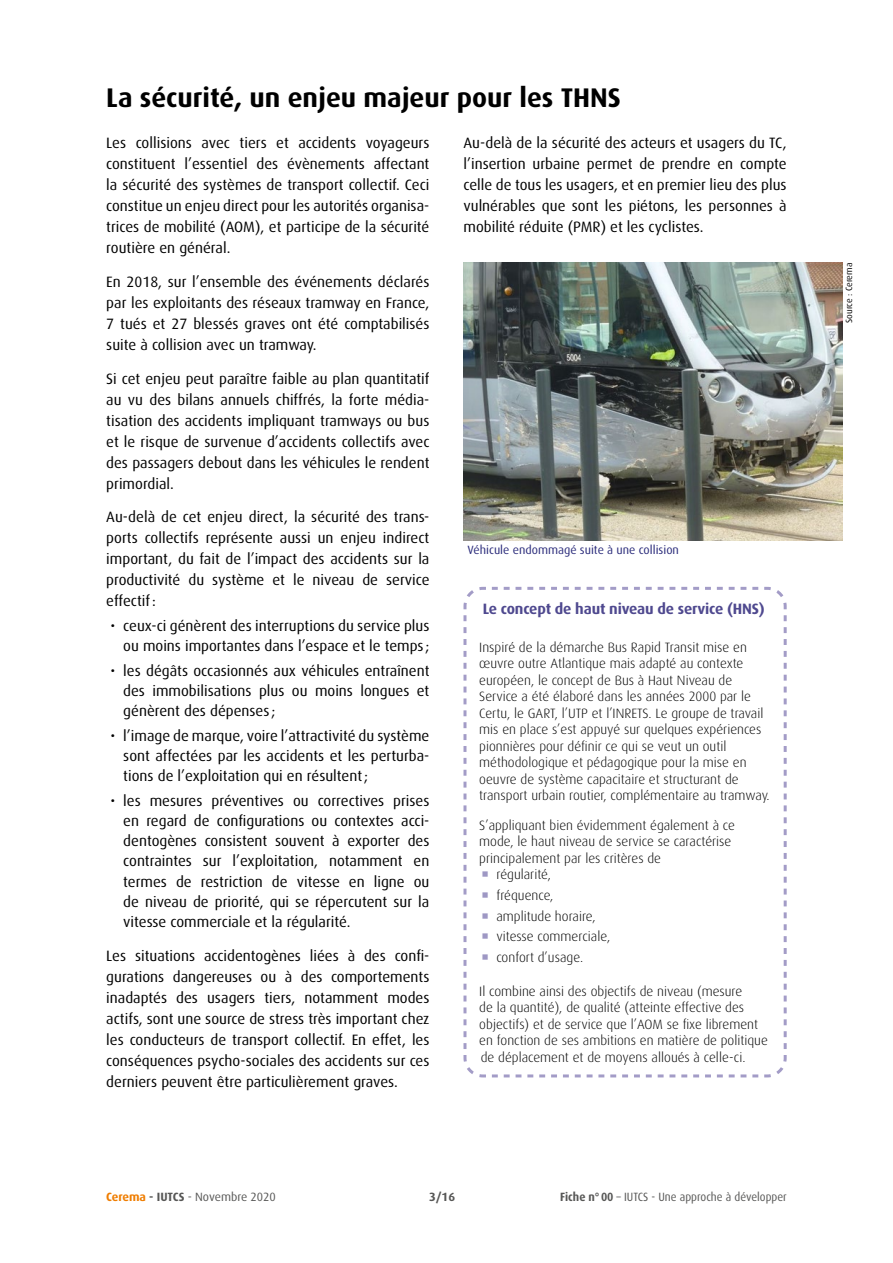
<style>
.page{position:relative;width:893px;height:1263px;background:#fff}
.page>*{position:absolute;margin:0;border:0;box-sizing:border-box;transform-origin:0 0}
.Titre_1{font:700 27px "Dax OT";color:#000}
.corps_de_texte{font:15px/21px "Dax OT";color:#000;text-align:justify}
.encadre_titre{font:700 15px "Dax OT";letter-spacing:-.01em;color:#4f498f}
.encadre_texte{font:300 13.5px/16.5px "Dax OT";color:#000}
.t1{font:12px "Dax OT";color:#575756;scale:.93 1}
.legende{font:12px "Dax OT";color:#2b2c7b}
.t2{font:12px "Dax OT";color:#575756}
.t3{font:700 12px "Dax OT";color:#575756}
.Source{font:9px "Dax OT";color:#000}
.s1{font-weight:700;color:#ef7d00}
.s2{font-weight:700}
</style>
<div class="page">
<svg style="left:463px;top:586px;width:324px;height:492px"></svg>
<img style="left:464px;top:263px;width:378px;height:278px">
<svg style="left:482px;top:871px;width:6px;height:6px"></svg>
<svg style="left:482px;top:892px;width:6px;height:6px"></svg>
<svg style="left:482px;top:913px;width:6px;height:5px"></svg>
<svg style="left:482px;top:934px;width:6px;height:5px"></svg>
<svg style="left:482px;top:954px;width:6px;height:6px"></svg>
<p class="Titre_1" style="left:106px;top:83px;width:516px">La sécurité, un enjeu majeur pour les THNS</p>
<p class="corps_de_texte" style="left:106px;top:132px;width:325px">Les collisions avec tiers et accidents voyageurs constituent l’essentiel des évènements affectant la sécurité des systèmes de transport collectif. Ceci constitue un enjeu direct pour les autorités organisa&shy;trices de mobilité (AOM), et participe de la sécurité routière en général.</p>
<p class="corps_de_texte" style="left:106px;top:271px;width:325px">En 2018, sur l’ensemble des événements déclarés par les exploitants des réseaux tramway en France, 7 tués et 27 blessés graves ont été comptabilisés suite à collision avec un tramway.</p>
<p class="corps_de_texte" style="left:106px;top:368px;width:325px">Si cet enjeu peut paraître faible au plan quantitatif au vu des bilans annuels chiffrés, la forte média&shy;tisation des accidents impliquant tramways ou bus et le risque de survenue d’accidents collectifs avec des passagers debout dans les véhicules le rendent primordial.</p>
<p class="corps_de_texte" style="left:106px;top:507px;width:325px">Au-delà de cet enjeu direct, la sécurité des trans&shy;ports collectifs représente aussi un enjeu indirect important, du fait de l’impact des accidents sur la productivité du système et le niveau de service effectif:</p>
<p class="corps_de_texte" style="left:111px;top:616px;width:320px;line-height:20.2px;text-align:right">• ceux-ci génèrent des interruptions du service plus ou moins importantes dans l’espace et le temps ;</p>
<p class="corps_de_texte" style="left:123px;top:660px;width:308px;line-height:20.2px;text-indent:-13px">• les dégâts occasionnés aux véhicules entraînent des immobilisations plus ou moins longues et génèrent des dépenses ;</p>
<p class="corps_de_texte" style="left:123px;top:725px;width:308px;line-height:20.2px;text-indent:-13px">• l’image de marque, voire l’attractivité du système sont affectées par les accidents et les perturba&shy;tions de l’exploitation qui en résultent;</p>
<p class="corps_de_texte" style="left:123px;top:790px;width:308px;line-height:20.2px;text-indent:-13px">• les mesures préventives ou correctives prises en regard de configurations ou contextes acci&shy;dentogènes consistent souvent à exporter des contraintes sur l’exploitation, notamment en termes de restriction de vitesse en ligne ou de niveau de priorité, qui se répercutent sur la vitesse commerciale et la régularité.</p>
<p class="corps_de_texte" style="left:106px;top:945px;width:325px">Les situations accidentogènes liées à des confi&shy;gurations dangereuses ou à des comportements inadaptés des usagers tiers, notamment modes actifs, sont une source de stress très important chez les conducteurs de transport collectif. En effet, les conséquences psycho-sociales des accidents sur ces derniers peuvent être particulièrement graves.</p>
<p class="corps_de_texte" style="left:463px;top:132px;width:325px">Au-delà de la sécurité des acteurs et usagers du TC, l’insertion urbaine permet de prendre en compte celle de tous les usagers, et en premier lieu des plus vulnérables que sont les piétons, les personnes à mobilité réduite (PMR) et les cyclistes.</p>
<p class="legende" style="left:468px;top:543px;width:213px">Véhicule endommagé suite à une collision</p>
<p class="encadre_titre" style="left:483px;top:600px;width:284px">Le concept de haut niveau de service (HNS)</p>
<p class="encadre_texte" style="left:479px;top:639px;width:292px">Inspiré de la démarche Bus Rapid Transit mise en œuvre outre Atlantique mais adapté au contexte européen, le concept de Bus à Haut Niveau de Service a été élaboré dans les années 2000 par le Certu, le GART, l’UTP et l’INRETS. Le groupe de travail mis en place s’est appuyé sur quelques expériences pionnières pour définir ce qui se veut un outil méthodologique et pédagogique pour la mise en oeuvre de système capacitaire et structurant de transport urbain routier, complémentaire au tramway.</p>
<p class="encadre_texte" style="left:479px;top:817px;width:257px">S’appliquant bien évidemment également à ce mode, le haut niveau de service se caractérise principalement par les critères de</p>
<p class="encadre_texte" style="left:496px;top:866px;width:56px">régularité,</p>
<p class="encadre_texte" style="left:496px;top:887px;width:59px">fréquence,</p>
<p class="encadre_texte" style="left:496px;top:908px;width:101px">amplitude horaire,</p>
<p class="encadre_texte" style="left:496px;top:929px;width:115px">vitesse commerciale,</p>
<p class="encadre_texte" style="left:496px;top:949px;width:88px">confort d’usage.</p>
<p class="encadre_texte" style="left:479px;top:983px;width:290px">Il combine ainsi des objectifs de niveau (mesure<br>de la quantité), de qualité (atteinte effective des objectifs) et de service que l’AOM se fixe librement en fonction de ses ambitions en matière de politique de déplacement et de moyens alloués à celle-ci.</p>
<p class="t2" style="left:106px;top:1190px;width:171px"><span class="s1">Cerema</span> <span class="s2">- IUTCS</span> - Novembre 2020</p>
<p class="t3" style="left:429px;top:1190px;width:27px">3/16</p>
<p class="t1" style="left:560px;top:1190px;width:245px"><span class="s2">Fiche n°00</span> – IUTCS - Une approche à développer</p>
<p class="Source" style="left:844px;top:323px;width:62px;rotate:-90deg">Source : Cerema</p>
</div>
